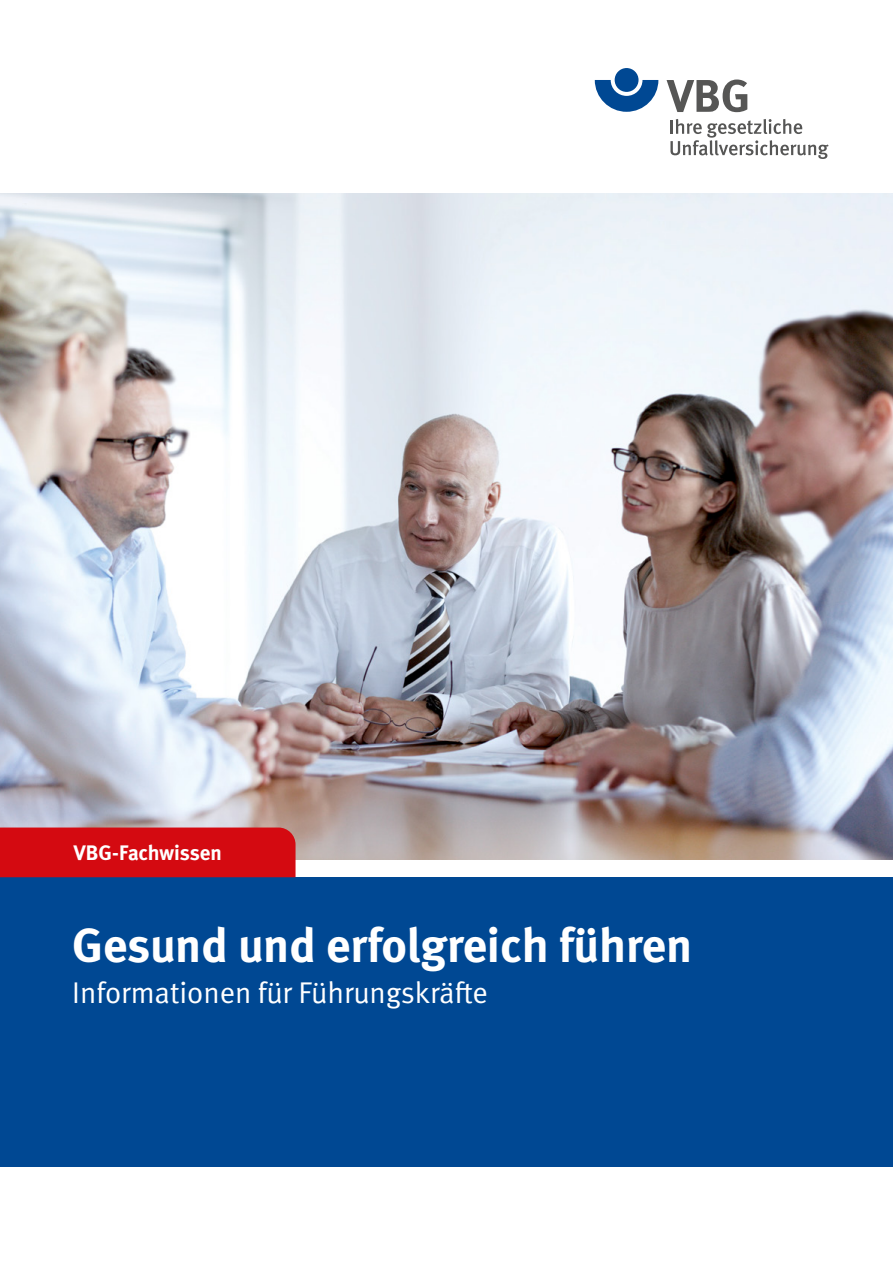
<style>
.page{position:relative;width:893px;height:1263px;background:#fff}
.page>*{position:absolute;margin:0;border:0;box-sizing:border-box;transform-origin:0 0}
.t1{font:700 48px "DGUV Meta";color:#fff}
.t2{font:30px "DGUV Meta";color:#fff}
.t3{font:700 21px "DGUV Meta";letter-spacing:-.01em;color:#fff}
</style>
<div class="page">
<img style="left:0;top:193px;width:893px;height:666px">
<svg style="left:595px;top:80px;width:63px;height:32px"></svg>
<div style="left:615px;top:68px;width:23px;height:24px;background:#004893;border-radius:50%"></div>
<svg style="left:667px;top:80px;width:80px;height:32px"></svg>
<svg style="left:670px;top:119px;width:159px;height:40px"></svg>
<div style="left:0;top:877px;width:893px;height:290px;background:#004893"></div>
<div style="left:0;top:827px;width:296px;height:50px;background:#d40a11"></div>
<p class="t3" style="left:74px;top:840px;width:150px">VBG-Fachwissen</p>
<h1 class="t1" style="left:72px;top:917px;width:621px">Gesund und erfolgreich führen</h1>
<p class="t2" style="left:72px;top:975px;width:417px">Informationen für Führungskräfte</p>
</div>
